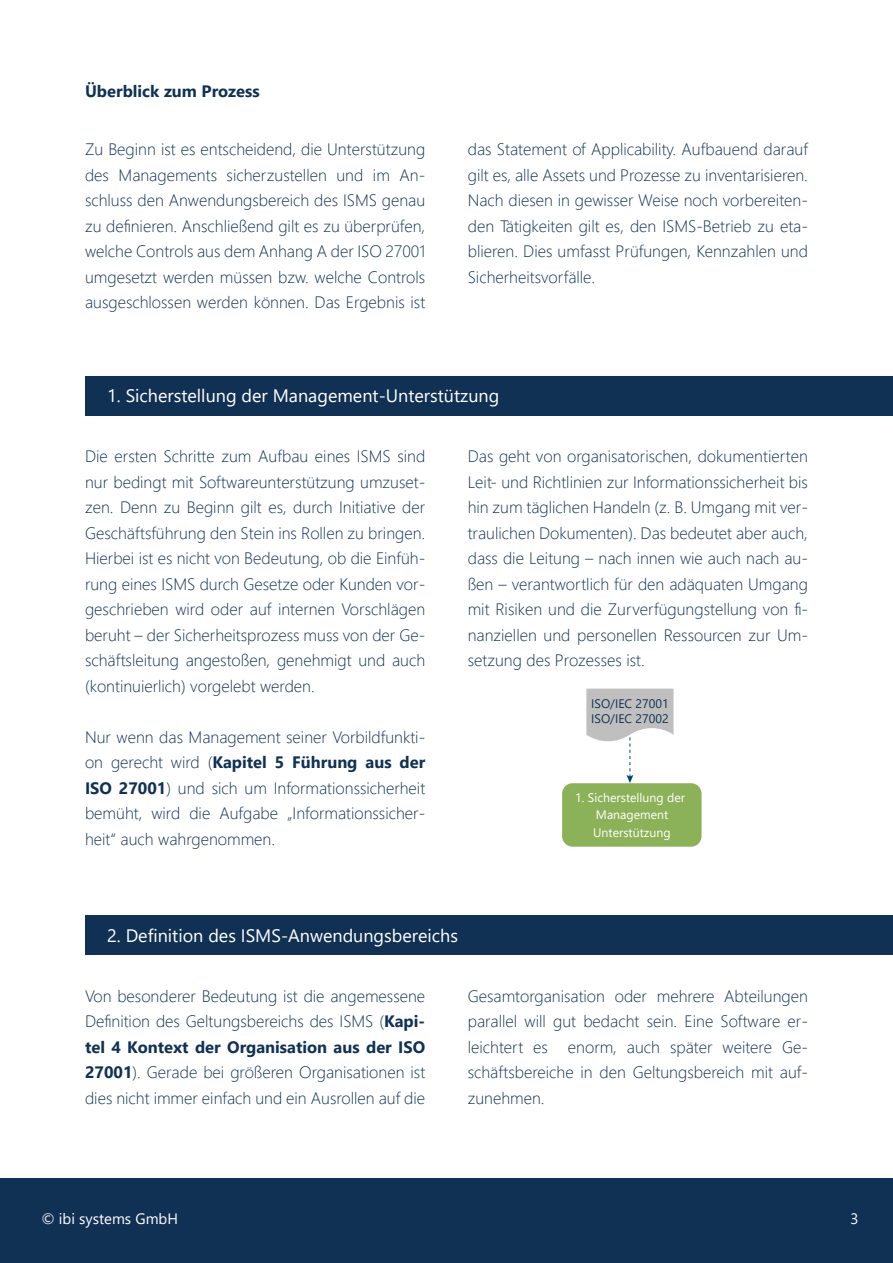
<style>
.page{position:relative;width:893px;height:1263px;background:#fff}
.page>*{position:absolute;margin:0;border:0;box-sizing:border-box;transform-origin:0 0}
.t1{font:18px "Segoe UI";color:#fff}
.t2{font:300 16.5px "Segoe UI";color:#113154}
.t3{font:700 16.5px "Segoe UI";color:#113154}
.t4{font:15px "Segoe UI";color:#fff}
.t5{font:12.45px/17.9px "Segoe UI";color:#fff;text-align:center}
.t6{font:12.45px/14.9px "Segoe UI";color:#113154}
.s1{font-weight:300}
.s2{font-weight:700}
</style>
<div class="page">
<div style="left:0;top:1178px;width:893px;height:85px;background:#113154"></div>
<div style="left:85px;top:376px;width:808px;height:40px;background:#113154"></div>
<div style="left:562px;top:783px;width:140px;height:64px;background:#8cb259;border-radius:10px"></div>
<svg style="left:586px;top:689px;width:87px;height:94px"></svg>
<div style="left:85px;top:915px;width:808px;height:40px;background:#113154"></div>
<p class="t3" style="left:85px;top:85px;width:176px">Überblick zum Prozess</p>
<p class="t2" style="left:85px;top:143px;width:342px">Zu Beginn ist es entscheidend, die Unterstützung</p>
<p class="t2" style="left:85px;top:169px;width:342px">des Managements sicherzustellen und im An-</p>
<p class="t2" style="left:85px;top:194px;width:342px">schluss den Anwendungsbereich des ISMS genau</p>
<p class="t2" style="left:85px;top:220px;width:342px">zu definieren. Anschließend gilt es zu überprüfen,</p>
<p class="t2" style="left:85px;top:245px;width:342px">welche Controls aus dem Anhang A der ISO 27001</p>
<p class="t2" style="left:85px;top:271px;width:342px">umgesetzt werden müssen bzw. welche Controls</p>
<p class="t2" style="left:85px;top:296px;width:342px">ausgeschlossen werden können. Das Ergebnis ist</p>
<p class="t2" style="left:468px;top:143px;width:342px">das Statement of Applicability. Aufbauend darauf</p>
<p class="t2" style="left:468px;top:169px;width:342px">gilt es, alle Assets und Prozesse zu inventarisieren.</p>
<p class="t2" style="left:468px;top:194px;width:342px">Nach diesen in gewisser Weise noch vorbereiten-</p>
<p class="t2" style="left:468px;top:220px;width:342px">den Tätigkeiten gilt es, den ISMS-Betrieb zu eta-</p>
<p class="t2" style="left:468px;top:245px;width:342px">blieren. Dies umfasst Prüfungen, Kennzahlen und</p>
<p class="t2" style="left:468px;top:271px;width:129px">Sicherheitsvorfälle.</p>
<p class="t1" style="left:107px;top:389px;width:394px">1. Sicherstellung der Management-Unterstützung</p>
<p class="t2" style="left:85px;top:450px;width:342px">Die ersten Schritte zum Aufbau eines ISMS sind</p>
<p class="t2" style="left:85px;top:475px;width:342px">nur bedingt mit Softwareunterstützung umzuset-</p>
<p class="t2" style="left:85px;top:501px;width:342px">zen. Denn zu Beginn gilt es, durch Initiative der</p>
<p class="t2" style="left:85px;top:526px;width:342px">Geschäftsführung den Stein ins Rollen zu bringen.</p>
<p class="t2" style="left:85px;top:552px;width:342px">Hierbei ist es nicht von Bedeutung, ob die Einfüh-</p>
<p class="t2" style="left:85px;top:577px;width:342px">rung eines ISMS durch Gesetze oder Kunden vor-</p>
<p class="t2" style="left:85px;top:603px;width:342px">geschrieben wird oder auf internen Vorschlägen</p>
<p class="t2" style="left:85px;top:628px;width:342px">beruht – der Sicherheitsprozess muss von der Ge-</p>
<p class="t2" style="left:85px;top:654px;width:342px">schäftsleitung angestoßen, genehmigt und auch</p>
<p class="t2" style="left:85px;top:679px;width:231px">(kontinuierlich) vorgelebt werden.</p>
<p class="t2" style="left:85px;top:730px;width:342px">Nur wenn das Management seiner Vorbildfunkti-</p>
<p class="t3" style="left:85px;top:756px;width:342px"><span class="s1">on gerecht wird (</span>Kapitel 5 Führung aus der</p>
<p class="t2" style="left:85px;top:781px;width:342px"><span class="s2">ISO 27001</span>) und sich um Informationssicherheit</p>
<p class="t2" style="left:85px;top:807px;width:342px">bemüht, wird die Aufgabe „Informationssicher-</p>
<p class="t2" style="left:85px;top:832px;width:192px">heit“ auch wahrgenommen.</p>
<p class="t2" style="left:468px;top:450px;width:342px">Das geht von organisatorischen, dokumentierten</p>
<p class="t2" style="left:468px;top:475px;width:342px">Leit- und Richtlinien zur Informationssicherheit bis</p>
<p class="t2" style="left:468px;top:501px;width:342px">hin zum täglichen Handeln (z. B. Umgang mit ver-</p>
<p class="t2" style="left:468px;top:526px;width:342px">traulichen Dokumenten). Das bedeutet aber auch,</p>
<p class="t2" style="left:468px;top:552px;width:342px">dass die Leitung – nach innen wie auch nach au-</p>
<p class="t2" style="left:468px;top:577px;width:342px">ßen – verantwortlich für den adäquaten Umgang</p>
<p class="t2" style="left:468px;top:603px;width:342px">mit Risiken und die Zurverfügungstellung von fi-</p>
<p class="t2" style="left:468px;top:628px;width:342px">nanziellen und personellen Ressourcen zur Um-</p>
<p class="t2" style="left:468px;top:654px;width:178px">setzung des Prozesses ist.</p>
<p class="t6" style="left:591px;top:697px;width:79px">ISO/IEC 27001<br>ISO/IEC 27002</p>
<p class="t5" style="left:575px;top:789px;width:111px">1. Sicherstellung der<br>Management<br>Unterstützung</p>
<p class="t1" style="left:107px;top:929px;width:352px">2. Definition des ISMS-Anwendungsbereichs</p>
<p class="t2" style="left:85px;top:989px;width:342px">Von besonderer Bedeutung ist die angemessene</p>
<p class="t2" style="left:85px;top:1015px;width:342px">Definition des Geltungsbereichs des ISMS (<span class="s2">Kapi-</span></p>
<p class="t3" style="left:85px;top:1040px;width:342px">tel 4 Kontext der Organisation aus der ISO</p>
<p class="t2" style="left:85px;top:1066px;width:342px"><span class="s2">27001</span>). Gerade bei größeren Organisationen ist</p>
<p class="t2" style="left:85px;top:1091px;width:342px">dies nicht immer einfach und ein Ausrollen auf die</p>
<p class="t2" style="left:468px;top:989px;width:342px">Gesamtorganisation oder mehrere Abteilungen</p>
<p class="t2" style="left:468px;top:1015px;width:342px">parallel will gut bedacht sein. Eine Software er-</p>
<p class="t2" style="left:468px;top:1040px;width:342px">leichtert es enorm, auch später weitere Ge-</p>
<p class="t2" style="left:468px;top:1066px;width:342px">schäftsbereiche in den Geltungsbereich mit auf-</p>
<p class="t2" style="left:468px;top:1091px;width:78px">zunehmen.</p>
<p class="t4" style="left:41px;top:1213px;width:138px">© ibi systems GmbH</p>
<p class="t4" style="left:850px;top:1213px;width:10px">3</p>
</div>
